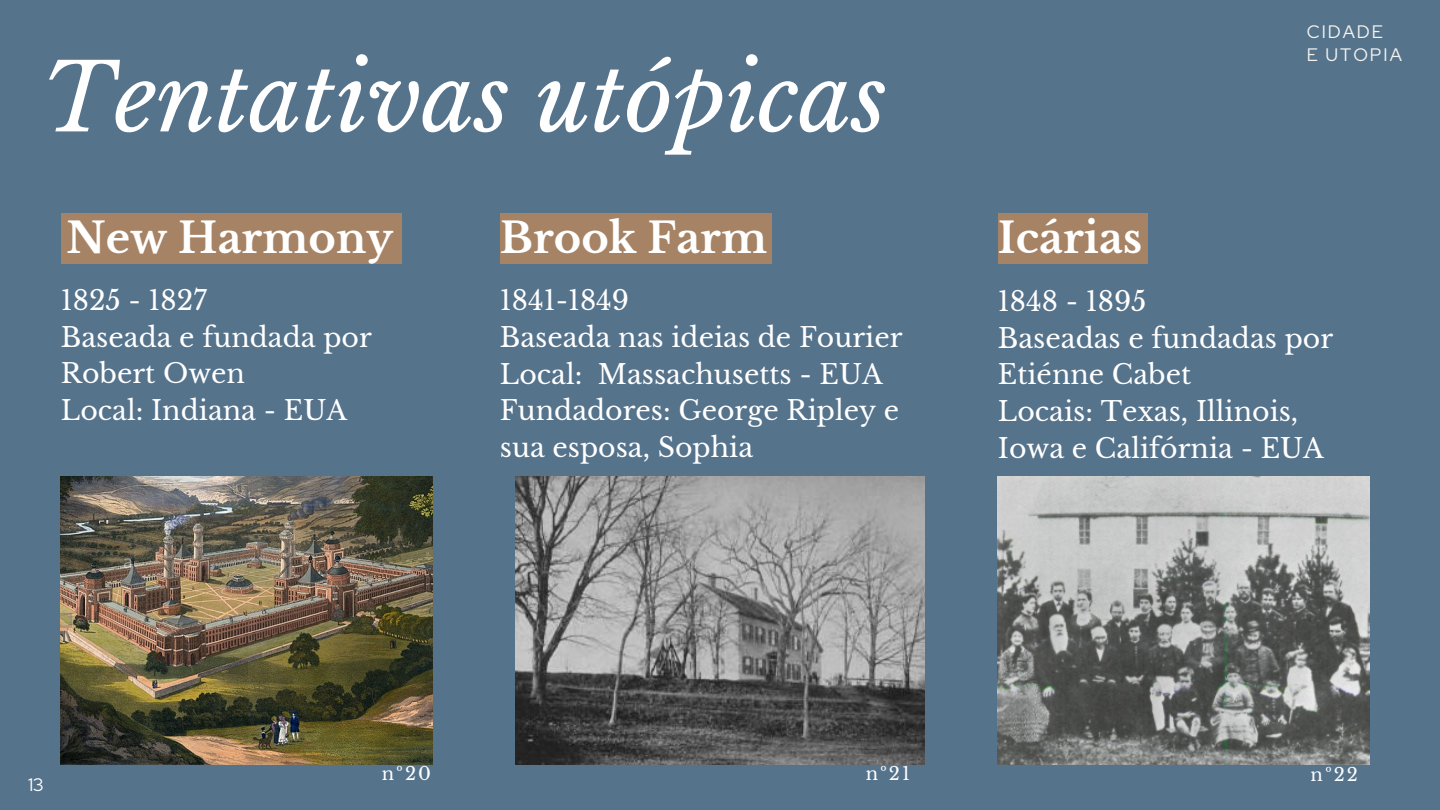
<style>
.page{position:relative;width:1440px;height:810px;background:#56738c}
.page>*{position:absolute;margin:0;border:0;box-sizing:border-box;transform-origin:0 0}
.t1{font:italic 93px "Libre Baskerville";color:#fff}
.t2{font:700 41.7px "Libre Baskerville";color:#fff}
.t3{font:26.8px/36.9px "Libre Baskerville";color:#fff}
.t4{font:18px/22.5px "Red Hat Display";letter-spacing:.11em;color:#f5f5ef}
.t5{font:18px "Libre Baskerville";letter-spacing:.11em;color:#fff}
.t6{font:18px "Red Hat Display";color:#fff}
</style>
<div class="page">
<img style="left:61px;top:476px;width:371px;height:288px">
<img style="left:516px;top:476px;width:408px;height:288px">
<div style="left:61px;top:213px;width:340px;height:51px;background:#a68365"></div>
<div style="left:500px;top:213px;width:271px;height:51px;background:#a68365"></div>
<div style="left:998px;top:213px;width:150px;height:51px;background:#a68365"></div>
<img style="left:998px;top:476px;width:371px;height:288px">
<h1 class="t1" style="left:42px;top:41px;width:847px">Tentativas utópicas</h1>
<h2 class="t2" style="left:67px;top:212px;width:328px">New Harmony</h2>
<p class="t3" style="left:61px;top:282px;width:313px">1825 - 1827<br>Baseada e fundada por<br>Robert Owen<br>Local: Indiana - EUA</p>
<h2 class="t2" style="left:500px;top:212px;width:269px">Brook Farm</h2>
<p class="t3" style="left:500px;top:282px;width:404px">1841-1849<br>Baseada nas ideias de Fourier<br>Local: Massachusetts - EUA<br>Fundadores: George Ripley e sua esposa, Sophia</p>
<p class="t4" style="left:1307px;top:21px;width:97px">CIDADE<br>E UTOPIA</p>
<h2 class="t2" style="left:998px;top:213px;width:146px">Icárias</h2>
<p class="t3" style="left:998px;top:283px;width:337px">1848 - 1895<br>Baseadas e fundadas por<br>Etiénne Cabet<br>Locais: Texas, Illinois,<br>Iowa e Califórnia - EUA</p>
<p class="t6" style="left:28px;top:772px;width:17px">13</p>
<p class="t5" style="left:382px;top:763px;width:51px">nº20</p>
<p class="t5" style="left:866px;top:763px;width:46px">nº21</p>
<p class="t5" style="left:1311px;top:764px;width:49px">nº22</p>
</div>
